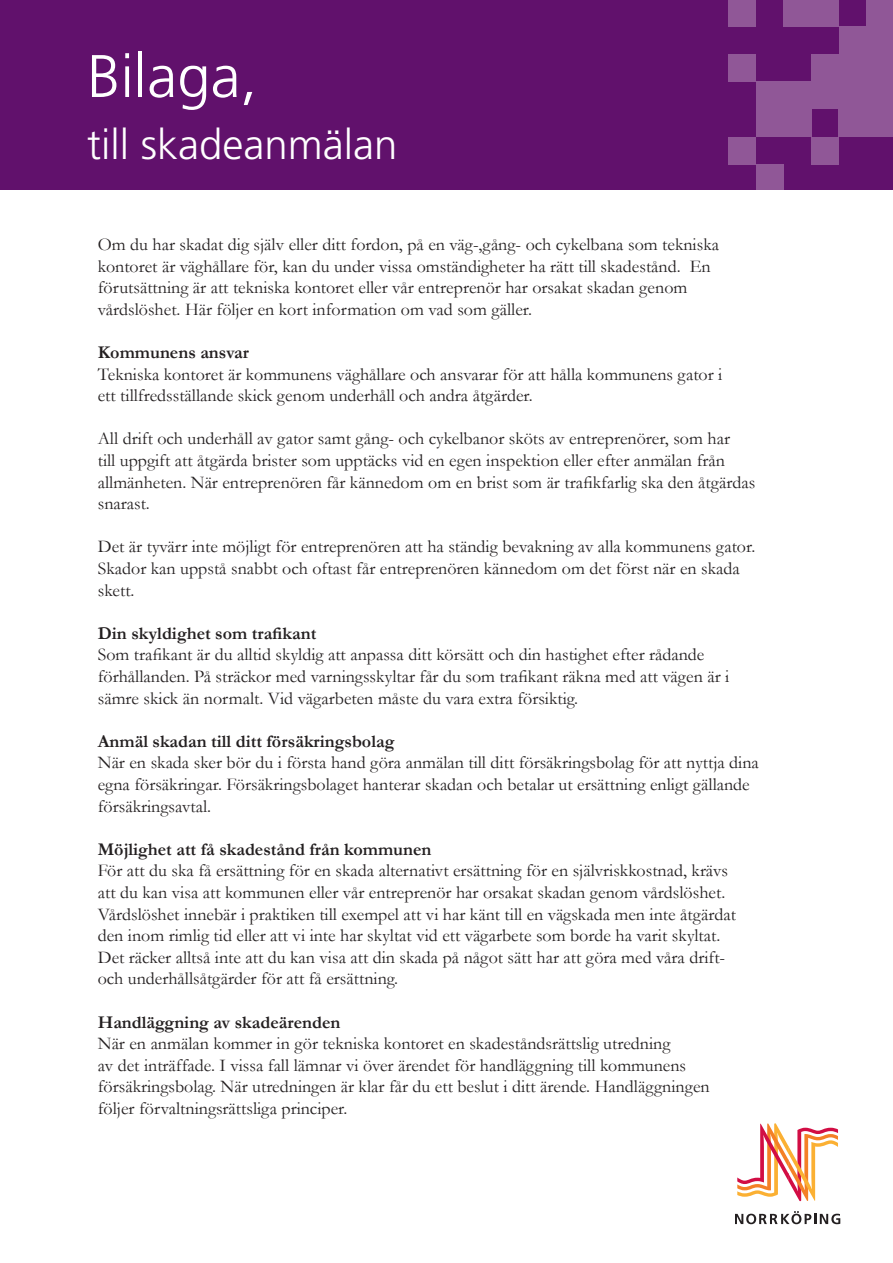
<style>
.page{position:relative;width:893px;height:1263px;background:#fff}
.page>*{position:absolute;margin:0;border:0;box-sizing:border-box;transform-origin:0 0}
.t1{font:300 60px "Frutiger LT Std";color:#fff}
.t2{font:300 42px "Frutiger LT Std";color:#fff}
.t3{font:18px/21.6px "Garamond";color:#231f20}
.t4{font:700 18px "Garamond";color:#231f20}
</style>
<div class="page">
<div style="left:0;top:0;width:893px;height:189px;background:#61116c"></div>
<div style="left:783px;top:0;width:56px;height:26px;background:#905797"></div>
<div style="left:866px;top:0;width:27px;height:26px;background:#905797"></div>
<div style="left:839px;top:82px;width:54px;height:55px;background:#905797"></div>
<div style="left:756px;top:82px;width:55px;height:55px;background:#905797"></div>
<div style="left:811px;top:54px;width:28px;height:28px;background:#905797"></div>
<div style="left:866px;top:54px;width:27px;height:28px;background:#905797"></div>
<div style="left:728px;top:54px;width:28px;height:28px;background:#905797"></div>
<div style="left:839px;top:26px;width:27px;height:28px;background:#905797"></div>
<div style="left:811px;top:82px;width:28px;height:27px;background:#905797"></div>
<div style="left:839px;top:54px;width:27px;height:28px;background:#905797"></div>
<div style="left:866px;top:26px;width:27px;height:28px;background:#905797"></div>
<div style="left:728px;top:0;width:28px;height:26px;background:#905797"></div>
<div style="left:811px;top:137px;width:28px;height:28px;background:#905797"></div>
<div style="left:728px;top:137px;width:28px;height:28px;background:#905797"></div>
<div style="left:756px;top:165px;width:27px;height:27px;background:#905797"></div>
<svg style="left:735px;top:1211px;width:105px;height:13px"></svg>
<svg style="left:737px;top:1123px;width:101px;height:78px"></svg>
<h1 class="t1" style="left:87px;top:42px;width:172px">Bilaga,</h1>
<h2 class="t2" style="left:87px;top:120px;width:312px">till skadeanmälan</h2>
<p class="t3" style="left:98px;top:233px;width:623px">Om du har skadat dig själv eller ditt fordon, på en väg-,gång- och cykelbana som tekniska kontoret är väghållare för, kan du under vissa omständigheter ha rätt till skadestånd. En förutsättning är att tekniska kontoret eller vår entreprenör har orsakat skadan genom vårdslöshet. Här följer en kort information om vad som gäller.</p>
<p class="t4" style="left:98px;top:340px;width:153px">Kommunens ansvar</p>
<p class="t3" style="left:98px;top:363px;width:626px">Tekniska kontoret är kommunens väghållare och ansvarar för att hålla kommunens gator i ett tillfredsställande skick genom underhåll och andra åtgärder.</p>
<p class="t3" style="left:98px;top:427px;width:659px">All drift och underhåll av gator samt gång- och cykelbanor sköts av entreprenörer, som har<br>till uppgift att åtgärda brister som upptäcks vid en egen inspektion eller efter anmälan från allmänheten. När entreprenören får kännedom om en brist som är trafikfarlig ska den åtgärdas snarast.</p>
<p class="t3" style="left:98px;top:535px;width:659px">Det är tyvärr inte möjligt för entreprenören att ha ständig bevakning av alla kommunens gator.<br>Skador kan uppstå snabbt och oftast får entreprenören kännedom om det först när en skada skett.</p>
<p class="t4" style="left:98px;top:621px;width:220px">Din skyldighet som trafikant</p>
<p class="t3" style="left:98px;top:643px;width:633px">Som trafikant är du alltid skyldig att anpassa ditt körsätt och din hastighet efter rådande förhållanden. På sträckor med varningsskyltar får du som trafikant räkna med att vägen är i sämre skick än normalt. Vid vägarbeten måste du vara extra försiktig.</p>
<p class="t4" style="left:98px;top:729px;width:298px">Anmäl skadan till ditt försäkringsbolag</p>
<p class="t3" style="left:98px;top:751px;width:663px">När en skada sker bör du i första hand göra anmälan till ditt försäkringsbolag för att nyttja dina egna försäkringar. Försäkringsbolaget hanterar skadan och betalar ut ersättning enligt gällande försäkringsavtal.</p>
<p class="t4" style="left:98px;top:837px;width:335px">Möjlighet att få skadestånd från kommunen</p>
<p class="t3" style="left:98px;top:859px;width:640px">För att du ska få ersättning för en skada alternativt ersättning för en självriskkostnad, krävs att du kan visa att kommunen eller vår entreprenör har orsakat skadan genom vårdslöshet.<br>Vårdslöshet innebär i praktiken till exempel att vi har känt till en vägskada men inte åtgärdat den inom rimlig tid eller att vi inte har skyltat vid ett vägarbete som borde ha varit skyltat.<br>Det räcker alltså inte att du kan visa att din skada på något sätt har att göra med våra drift&shy;och underhållsåtgärder för att få ersättning.</p>
<p class="t4" style="left:98px;top:1010px;width:244px">Handläggning av skadeärenden</p>
<p class="t3" style="left:98px;top:1032px;width:613px">När en anmälan kommer in gör tekniska kontoret en skadeståndsrättslig utredning<br>av det inträffade. I vissa fall lämnar vi över ärendet för handläggning till kommunens försäkringsbolag. När utredningen är klar får du ett beslut i ditt ärende. Handläggningen följer förvaltningsrättsliga principer.</p>
</div>
